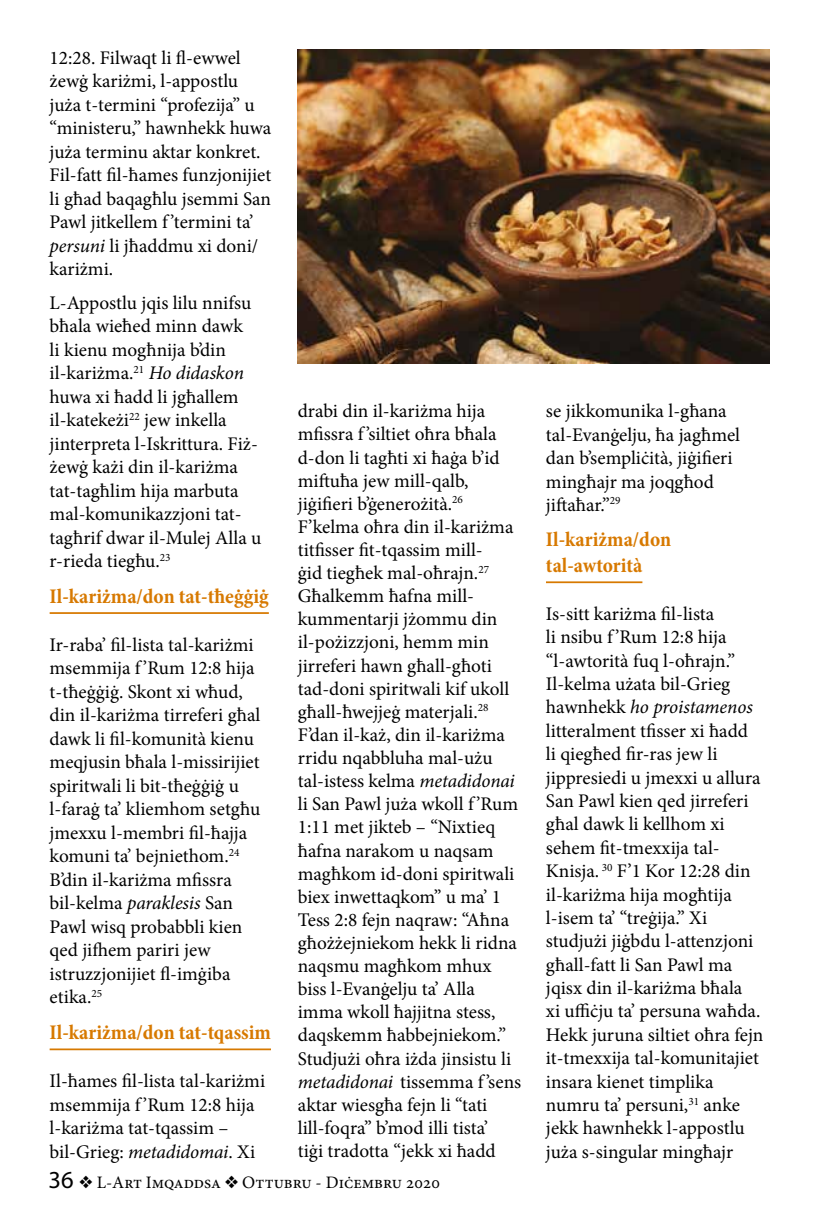
<style>
.page{position:relative;width:819px;height:1216px;background:#fff}
.page>*{position:absolute;margin:0;border:0;box-sizing:border-box;transform-origin:0 0}
.t1{font:700 condensed 21px/25.6px "Minion Pro";color:#d77900}
.t2{font:19.25px/23.4px "Minion Pro";color:#000}
.t3{font:17.5px "Minion Pro";color:#000}
.s1{font-style:italic}
.s2{font-family:"Myriad Pro";font-size:24.5px}
</style>
<div class="page">
<hr style="left:50px;top:612px;width:219px;height:2px;background:#d77900">
<hr style="left:50px;top:1048px;width:221px;height:2px;background:#d77900">
<hr style="left:546px;top:581px;width:96px;height:2px;background:#d77900">
<img style="left:298px;top:50px;width:471px;height:313px">
<p class="t2" style="left:50px;top:46px;width:223px">12:28. Filwaqt li fl-ewwel żewġ kariżmi, l-appostlu juża t-termini “profezija” u “ministeru,” hawnhekk huwa juża terminu aktar konkret.<br>Fil-fatt fil-ħames funzjonijiet li għad baqagħlu jsemmi San<br>Pawl jitkellem f ’termini ta’ <span class="s1">persuni</span> li jħaddmu xi doni/ kariżmi.</p>
<p class="t2" style="left:50px;top:291px;width:213px">L-Appostlu jqis lilu nnifsu bħala wieħed minn dawk<br>li kienu mogħnija b’din il-kariżma.<sup>21</sup> <span class="s1">Ho didaskon </span>huwa xi ħadd li jgħallem il-katekeżi<sup>22</sup> jew inkella jinterpreta l-Iskrittura. Fiż&shy;żewġ każi din il-kariżma tat-tagħlim hija marbuta mal-komunikazzjoni tat&shy;tagħrif dwar il-Mulej Alla u r-rieda tiegħu.<sup>23</sup></p>
<p class="t1" style="left:50px;top:583px;width:221px">Il-kariżma/don tat-tħeġġiġ</p>
<p class="t2" style="left:50px;top:633px;width:212px">Ir-raba’ fil-lista tal-kariżmi msemmija f ’Rum 12:8 hija t-tħeġġiġ. Skont xi wħud, din il-kariżma tirreferi għal dawk li fil-komunità kienu meqjusin bħala l-missirijiet spiritwali li bit-tħeġġiġ u l-faraġ ta’ kliemhom setgħu jmexxu l-membri fil-ħajja komuni ta’ bejniethom.<sup>24<br></sup>B’din il-kariżma mfissra bil-kelma <span class="s1">paraklesis</span> San<br>Pawl wisq probabbli kien qed jifhem pariri jew istruzzjonijiet fl-imġiba etika.<sup>25</sup></p>
<p class="t1" style="left:50px;top:1019px;width:223px">Il-kariżma/don tat-tqassim</p>
<p class="t2" style="left:50px;top:1069px;width:217px">Il-ħames fil-lista tal-kariżmi msemmija f ’Rum 12:8 hija l-kariżma tat-tqassim – bil-Grieg: <span class="s1">metadidomai</span>. Xi</p>
<p class="t2" style="left:298px;top:400px;width:225px">drabi din il-kariżma hija mfissra f ’siltiet oħra bħala d-don li tagħti xi ħaġa b’id miftuħa jew mill-qalb, jiġifieri b’ġenerożità.<sup>26<br></sup>F’kelma oħra din il-kariżma titfisser fit-tqassim mill-<br>ġid tiegħek mal-oħrajn.<sup>27<br></sup>Għalkemm ħafna mill&shy;kummentarji jżommu din il-pożizzjoni, hemm min jirreferi hawn għall-għoti tad-doni spiritwali kif ukoll għall-ħwejjeġ materjali.<sup>28<br></sup>F’dan il-każ, din il-kariżma rridu nqabbluha mal-użu tal-istess kelma <span class="s1">metadidonai </span>li San Pawl juża wkoll f ’Rum<br>1:11 met jikteb – “Nixtieq ħafna narakom u naqsam magħkom id-doni spiritwali biex inwettaqkom” u ma’ 1<br>Tess 2:8 fejn naqraw: “Aħna għożżejniekom hekk li ridna naqsmu magħkom mhux biss l-Evanġelju ta’ Alla imma wkoll ħajjitna stess, daqskemm ħabbejniekom.”<br>Studjużi oħra iżda jinsistu li <span class="s1">metadidonai</span> tissemma f ’sens aktar wiesgħa fejn li “tati lill-foqra” b’mod illi tista’<br>tiġi tradotta “jekk xi ħadd</p>
<p class="t2" style="left:546px;top:399px;width:195px">se jikkomunika l-għana tal-Evanġelju, ħa jagħmel dan b’sempliċità, jiġifieri mingħajr ma joqgħod jiftaħar.”<sup>29</sup></p>
<p class="t1" style="left:546px;top:526px;width:127px">Il-kariżma/don tal-awtorità</p>
<p class="t2" style="left:546px;top:602px;width:219px">Is-sitt kariżma fil-lista<br>li nsibu f ’Rum 12:8 hija “l-awtorità fuq l-oħrajn.”<br>Il-kelma użata bil-Grieg hawnhekk <span class="s1">ho proistamenos </span>litteralment tfisser xi ħadd<br>li qiegħed fir-ras jew li jippresiedi u jmexxi u allura<br>San Pawl kien qed jirreferi għal dawk li kellhom xi sehem fit-tmexxija tal-<br>Knisja. <sup>30</sup> F’1 Kor 12:28 din il-kariżma hija mogħtija l-isem ta’ “treġija.” Xi studjużi jiġbdu l-attenzjoni għall-fatt li San Pawl ma jqisx din il-kariżma bħala<br>xi uffiċju ta’ persuna waħda.<br>Hekk juruna siltiet oħra fejn it-tmexxija tal-komunitajiet insara kienet timplika numru ta’ persuni,<sup>31</sup> anke jekk hawnhekk l-appostlu juża s-singular mingħajr</p>
<p class="t3" style="left:48px;top:1170px;width:393px"><span class="s2">36</span> ❖ L-Art Imqaddsa ❖ Ottubru - Diċembru 2020</p>
</div>
